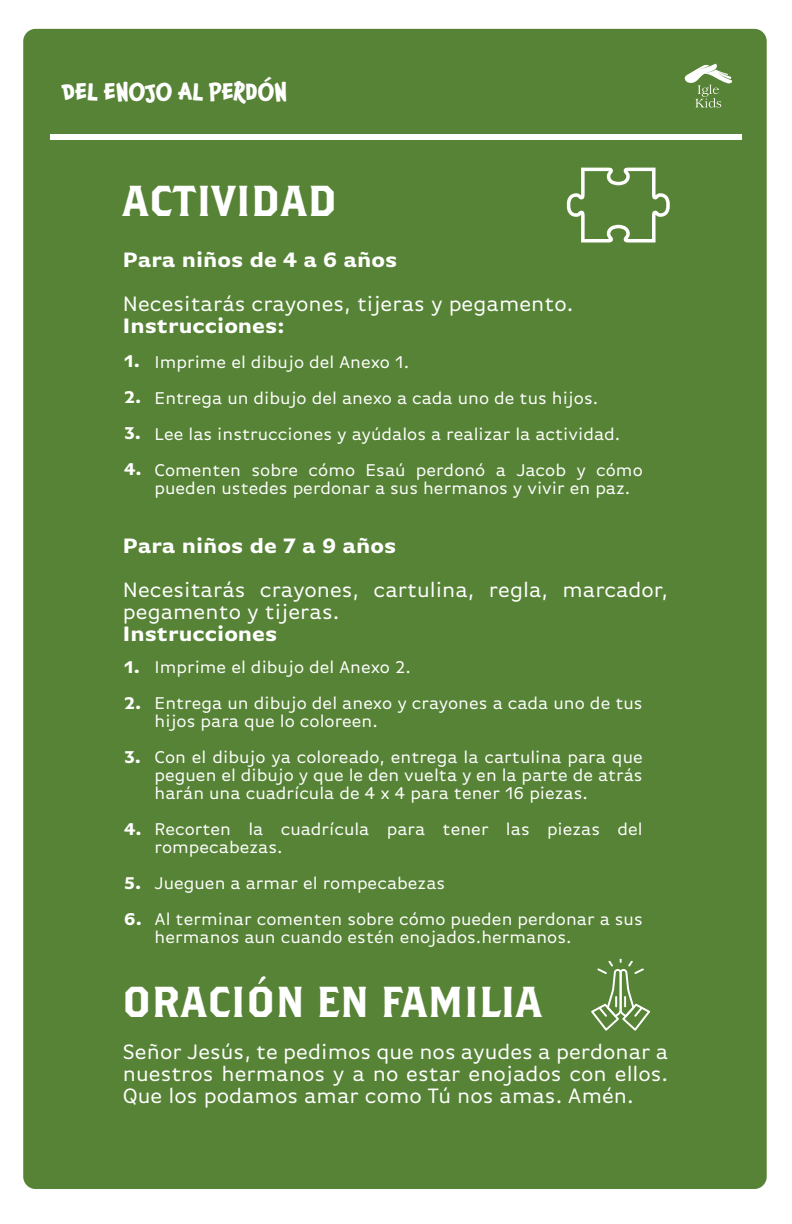
<style>
.page{position:relative;width:792px;height:1224px;background:#fff}
.page>*{position:absolute;margin:0;border:0;box-sizing:border-box;transform-origin:0 0}
.t1{font:43.2px "Brothers OT";color:#fff}
.t2{font:700 22.6px "Chaloops";color:#fff}
.t3{font:22px/22px "Basic Gothic Pro";color:#fff;text-align:justify}
.t4{font:700 22px "Basic Gothic Pro";color:#fff}
.t5{font:18px/36px "Basic Gothic Pro";color:#fff}
.t6{font:700 18px/36px "Basic Gothic Pro";color:#fff}
</style>
<div class="page">
<div style="left:23px;top:29px;width:744px;height:1160px;background:#578336;border-radius:12px"></div>
<svg style="left:591px;top:959px;width:59px;height:72px"></svg>
<svg style="left:567px;top:168px;width:103px;height:75px"></svg>
<div style="left:50px;top:134px;width:692px;height:6px;background:#fff"></div>
<svg style="left:684px;top:64px;width:49px;height:44px"></svg>
<p class="t2" style="left:62px;top:73px;width:227px">DEL ENOJO AL PERDÓN</p>
<h1 class="t1" style="left:122px;top:181px;width:217px">ACTIVIDAD</h1>
<p class="t4" style="left:123px;top:247px;width:276px">Para niños de 4 a 6 años</p>
<p class="t3" style="left:123px;top:293px;width:452px">Necesitarás crayones, tijeras y pegamento.</p>
<p class="t4" style="left:123px;top:313px;width:163px">Instrucciones:</p>
<p class="t6" style="left:124px;top:343px;width:19px;text-align:justify">1.<br>2.<br>3.<br>4.</p>
<p class="t5" style="left:155px;top:344px;width:490px">Imprime el dibujo del Anexo 1.<br>Entrega un dibujo del anexo a cada uno de tus hijos.<br>Lee las instrucciones y ayúdalos a realizar la actividad.<br>Comenten sobre cómo Esaú perdonó a Jacob y cómo</p>
<p class="t5" style="left:155px;top:470px;width:477px">pueden ustedes perdonar a sus hermanos y vivir en paz.</p>
<p class="t4" style="left:123px;top:533px;width:275px">Para niños de 7 a 9 años</p>
<p class="t3" style="left:123px;top:579px;width:547px">Necesitarás crayones, cartulina, regla, marcador, pegamento y tijeras.</p>
<p class="t4" style="left:123px;top:621px;width:156px">Instrucciones</p>
<p class="t6" style="left:124px;top:649px;width:19px">1.<br>2.</p>
<p class="t6" style="left:124px;top:739px;width:19px">3.</p>
<p class="t6" style="left:124px;top:811px;width:19px">4.</p>
<p class="t6" style="left:124px;top:865px;width:19px">5.<br>6.</p>
<p class="t5" style="left:155px;top:649px;width:490px">Imprime el dibujo del Anexo 2.<br>Entrega un dibujo del anexo y crayones a cada uno de tus</p>
<p class="t5" style="left:155px;top:703px;width:490px">hijos para que lo coloreen.<br>Con el dibujo ya coloreado, entrega la cartulina para que</p>
<p class="t5" style="left:155px;top:766px;width:490px;line-height:18px">peguen el dibujo y que le den vuelta y en la parte de atrás harán una cuadrícula de 4 x 4 para tener 16 piezas.</p>
<p class="t5" style="left:155px;top:820px;width:490px;line-height:18px">Recorten la cuadrícula para tener las piezas del rompecabezas.</p>
<p class="t5" style="left:155px;top:865px;width:490px">Jueguen a armar el rompecabezas<br>Al terminar comenten sobre cómo pueden perdonar a sus</p>
<p class="t5" style="left:155px;top:919px;width:419px">hermanos aun cuando estén enojados.hermanos.</p>
<h1 class="t1" style="left:122px;top:982px;width:422px">ORACIÓN EN FAMILIA</h1>
<p class="t3" style="left:123px;top:1040px;width:547px">Señor Jesús, te pedimos que nos ayudes a perdonar a nuestros hermanos y a no estar enojados con ellos.<br>Que los podamos amar como Tú nos amas. Amén.</p>
</div>
